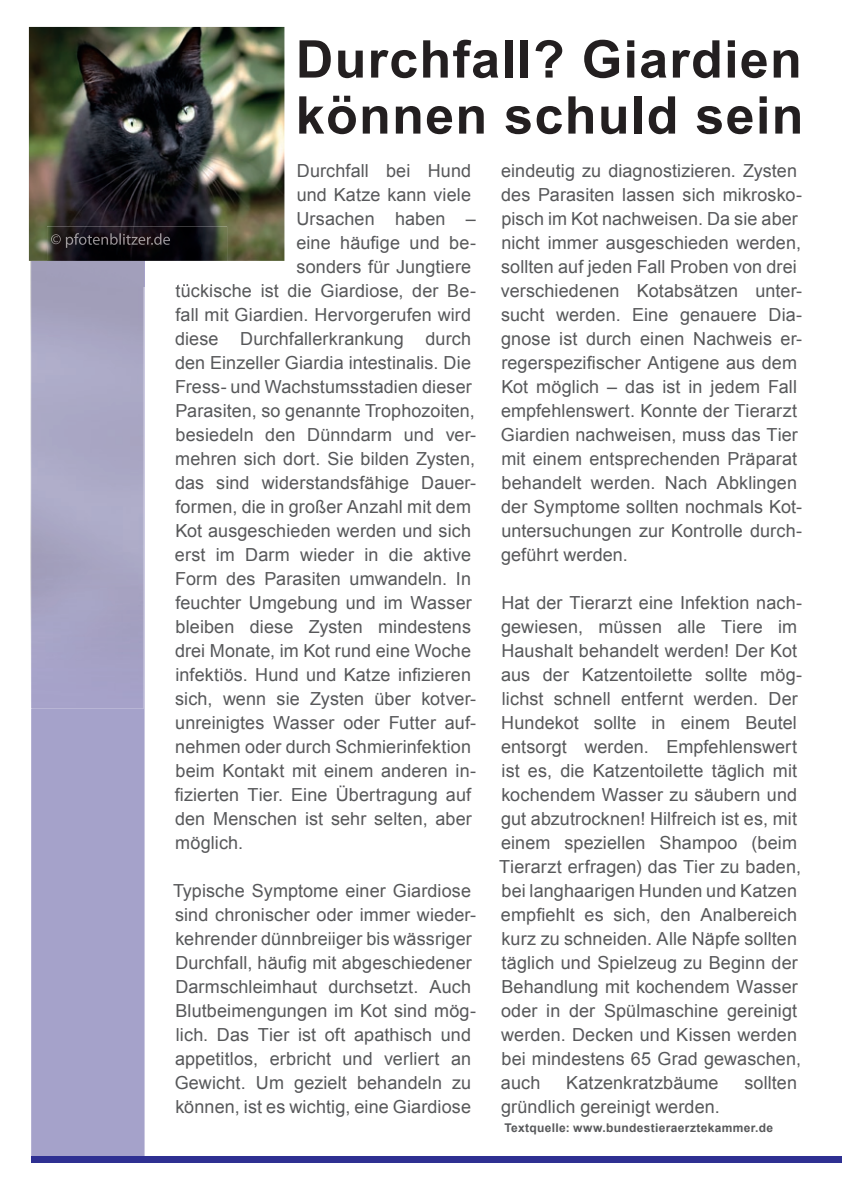
<style>
.page{position:relative;width:842px;height:1191px;background:#fff}
.page>*{position:absolute;margin:0;border:0;box-sizing:border-box;transform-origin:0 0}
.t1{font:700 52px/56px "Arial";letter-spacing:.025em;color:#231f20}
.t2{font:18px/24px "Arial";letter-spacing:.005em;color:#57585a}
.t3{font:700 12px "Arial";letter-spacing:.03em;color:#57585a}
</style>
<div class="page">
<div style="left:31px;top:286px;width:114px;height:871px;background:#a5a2ca"></div>
<div style="left:31px;top:1157px;width:811px;height:6px;background:#2e3092"></div>
<img style="left:30px;top:261px;width:114px;height:447px">
<img style="left:29px;top:27px;width:255px;height:234px">
<img style="left:47px;top:226px;width:180px;height:60px">
<svg style="left:144px;top:261px;width:1px;height:25px"></svg>
<img style="left:176px;top:284px;width:51px;height:2px">
<img style="left:51px;top:233px;width:119px;height:15px">
<h1 class="t1" style="left:296px;top:33px;width:509px">Durchfall? Giardien können schuld sein</h1>
<p class="t2" style="left:297px;top:159px;width:176px">Durchfall bei Hund</p>
<p class="t2" style="left:297px;top:183px;width:176px">und Katze kann viele</p>
<p class="t2" style="left:296px;top:207px;width:181px">Ursachen haben –</p>
<p class="t2" style="left:296px;top:231px;width:181px">eine häufige und be-</p>
<p class="t2" style="left:297px;top:255px;width:176px">sonders für Jungtiere</p>
<p class="t2" style="left:176px;top:279px;width:302px">tückische ist die Giardiose, der Be-</p>
<p class="t2" style="left:175px;top:303px;width:297px">fall mit Giardien. Hervorgerufen wird</p>
<p class="t2" style="left:175px;top:327px;width:298px">diese Durchfallerkrankung durch</p>
<p class="t2" style="left:175px;top:351px;width:297px">den Einzeller Giardia intestinalis. Die</p>
<p class="t2" style="left:175px;top:375px;width:298px">Fress- und Wachstumsstadien dieser</p>
<p class="t2" style="left:175px;top:399px;width:301px">Parasiten, so genannte Trophozoiten,</p>
<p class="t2" style="left:176px;top:423px;width:302px">besiedeln den Dünndarm und ver-</p>
<p class="t2" style="left:175px;top:447px;width:301px">mehren sich dort. Sie bilden Zysten,</p>
<p class="t2" style="left:175px;top:471px;width:303px">das sind widerstandsfähige Dauer-</p>
<p class="t2" style="left:175px;top:495px;width:297px">formen, die in großer Anzahl mit dem</p>
<p class="t2" style="left:175px;top:519px;width:297px">Kot ausgeschieden werden und sich</p>
<p class="t2" style="left:175px;top:543px;width:298px">erst im Darm wieder in die aktive</p>
<p class="t2" style="left:175px;top:567px;width:297px">Form des Parasiten umwandeln. In</p>
<p class="t2" style="left:175px;top:591px;width:298px">feuchter Umgebung und im Wasser</p>
<p class="t2" style="left:176px;top:615px;width:297px">bleiben diese Zysten mindestens</p>
<p class="t2" style="left:175px;top:639px;width:298px">drei Monate, im Kot rund eine Woche</p>
<p class="t2" style="left:176px;top:663px;width:297px">infektiös. Hund und Katze infizieren</p>
<p class="t2" style="left:175px;top:687px;width:302px">sich, wenn sie Zysten über kotver-</p>
<p class="t2" style="left:175px;top:711px;width:302px">unreinigtes Wasser oder Futter auf-</p>
<p class="t2" style="left:175px;top:735px;width:297px">nehmen oder durch Schmierinfektion</p>
<p class="t2" style="left:176px;top:759px;width:302px">beim Kontakt mit einem anderen in-</p>
<p class="t2" style="left:175px;top:783px;width:298px">fizierten Tier. Eine Übertragung auf</p>
<p class="t2" style="left:175px;top:807px;width:298px">den Menschen ist sehr selten, aber</p>
<p class="t2" style="left:175px;top:831px;width:70px">möglich.</p>
<p class="t2" style="left:173px;top:879px;width:304px">Typische Symptome einer Giardiose sind chronischer oder immer wieder&shy;kehrender dünnbreiiger bis wässriger Durchfall, häufig mit abgeschiedener Darmschleimhaut durchsetzt. Auch Blutbeimengungen im Kot sind mög&shy;lich. Das Tier ist oft apathisch und appetitlos, erbricht und verliert an Gewicht. Um gezielt behandeln zu können, ist es wichtig, eine Giardiose</p>
<p class="t2" style="left:501px;top:159px;width:303px">eindeutig zu diagnostizieren. Zysten des Parasiten lassen sich mikrosko&shy;pisch im Kot nachweisen. Da sie aber nicht immer ausgeschieden werden, sollten auf jeden Fall Proben von drei verschiedenen Kotabsätzen unter&shy;sucht werden. Eine genauere Dia&shy;gnose ist durch einen Nachweis er&shy;regerspezifischer Antigene aus dem Kot möglich – das ist in jedem Fall empfehlenswert. Konnte der Tierarzt Giardien nachweisen, muss das Tier mit einem entsprechenden Präparat behandelt werden. Nach Abklingen der Symptome sollten nochmals Kot&shy;untersuchungen zur Kontrolle durch&shy;geführt werden.</p>
<p class="t2" style="left:499px;top:591px;width:304px">Hat der Tierarzt eine Infektion nach&shy;gewiesen, müssen alle Tiere im Haushalt behandelt werden! Der Kot aus der Katzentoilette sollte mög&shy;lichst schnell entfernt werden. Der Hundekot sollte in einem Beutel entsorgt werden. Empfehlenswert ist es, die Katzentoilette täglich mit kochendem Wasser zu säubern und gut abzutrocknen! Hilfreich ist es, mit einem speziellen Shampoo (beim Tierarzt erfragen) das Tier zu baden, bei langhaarigen Hunden und Katzen empfiehlt es sich, den Analbereich kurz zu schneiden. Alle Näpfe sollten täglich und Spielzeug zu Beginn der Behandlung mit kochendem Wasser oder in der Spülmaschine gereinigt werden. Decken und Kissen werden bei mindestens 65 Grad gewaschen, auch</p>
<p class="t2" style="left:566px;top:1071px;width:154px">Katzenkratzbäume</p>
<p class="t2" style="left:744px;top:1071px;width:54px">sollten</p>
<p class="t2" style="left:501px;top:1095px;width:220px">gründlich gereinigt werden.</p>
<p class="t3" style="left:504px;top:1119px;width:270px">Textquelle: www.bundestieraerztekammer.de</p>
</div>
